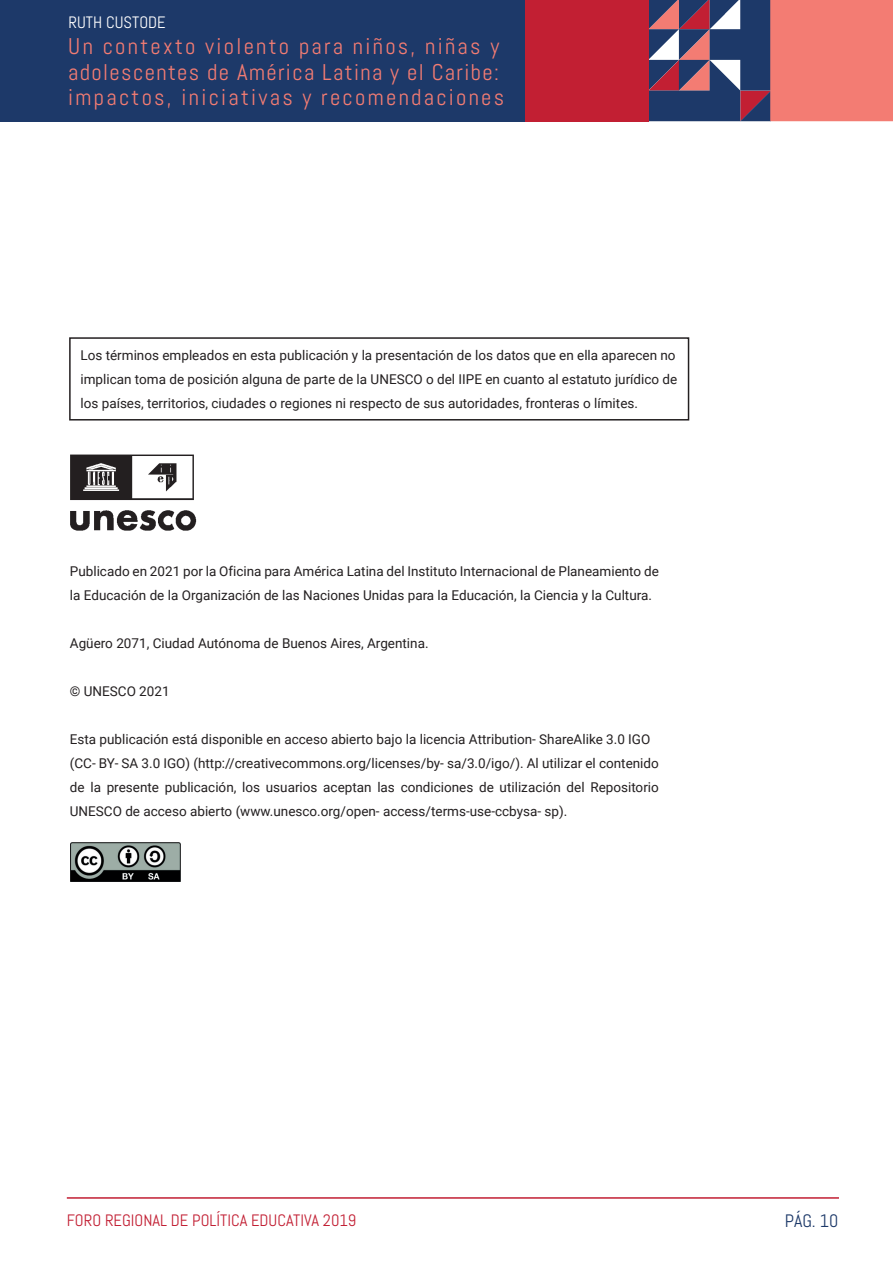
<style>
.page{position:relative;width:893px;height:1263px;background:#fff}
.page>*{position:absolute;margin:0;border:0;box-sizing:border-box;transform-origin:0 0}
.t1{font:22.65px/25.5px "Abel";letter-spacing:.1em;color:#f37c73}
.t2{font:18px "Abel";color:#1d3969}
.t3{font:16.5px "Abel";color:#c21f33}
.t4{font:16.5px "Abel";color:#fff}
.t5{font:13.5px/24px "Roboto";color:#231f20}
</style>
<div class="page">
<hr style="left:67px;top:1197px;width:772px;height:2px;background:#c21f33">
<div style="left:0;top:0;width:630px;height:121px;background:#1d3969"></div>
<div style="left:525px;top:0;width:123px;height:121px;background:#c21f33"></div>
<svg style="left:648px;top:0;width:245px;height:121px;background:#a66572"></svg>
<div style="left:69px;top:337px;width:620px;height:83px;background:#fff;border:2px solid #231f20"></div>
<img style="left:70px;top:843px;width:110px;height:39px">
<img style="left:70px;top:454px;width:127px;height:77px">
<p class="t4" style="left:69px;top:12px;width:99px">RUTH CUSTODE</p>
<h1 class="t1" style="left:68px;top:34px;width:437px">Un contexto violento para niños, niñas y adolescentes de América Latina y el Caribe: impactos, iniciativas y recomendaciones</h1>
<p class="t5" style="left:80px;top:342px;width:598px">Los términos empleados en esta publicación y la presentación de los datos que en ella aparecen no implican toma de posición alguna de parte de la UNESCO o del IIPE en cuanto al estatuto jurídico de los países, territorios, ciudades o regiones ni respecto de sus autoridades, fronteras o límites.</p>
<p class="t5" style="left:70px;top:559px;width:590px">Publicado en 2021 por la Oficina para América Latina del Instituto Internacional de Planeamiento de la Educación de la Organización de las Naciones Unidas para la Educación, la Ciencia y la Cultura.</p>
<p class="t5" style="left:70px;top:631px;width:360px">Agüero 2071, Ciudad Autónoma de Buenos Aires, Argentina.</p>
<p class="t5" style="left:70px;top:679px;width:101px">© UNESCO 2021</p>
<p class="t5" style="left:70px;top:727px;width:590px">Esta publicación está disponible en acceso abierto bajo la licencia Attribution- ShareAlike 3.0 IGO (CC- BY- SA 3.0 IGO) (http://creativecommons.org/licenses/by- sa/3.0/igo/). Al utilizar el contenido de la presente publicación, los usuarios aceptan las condiciones de utilización del Repositorio UNESCO de acceso abierto (www.unesco.org/open- access/terms-use-ccbysa- sp).</p>
<p class="t3" style="left:67px;top:1209px;width:291px">FORO REGIONAL DE POLÍTICA EDUCATIVA 2019</p>
<h2 class="t2" style="left:785px;top:1209px;width:55px">PÁG. 10</h2>
</div>
